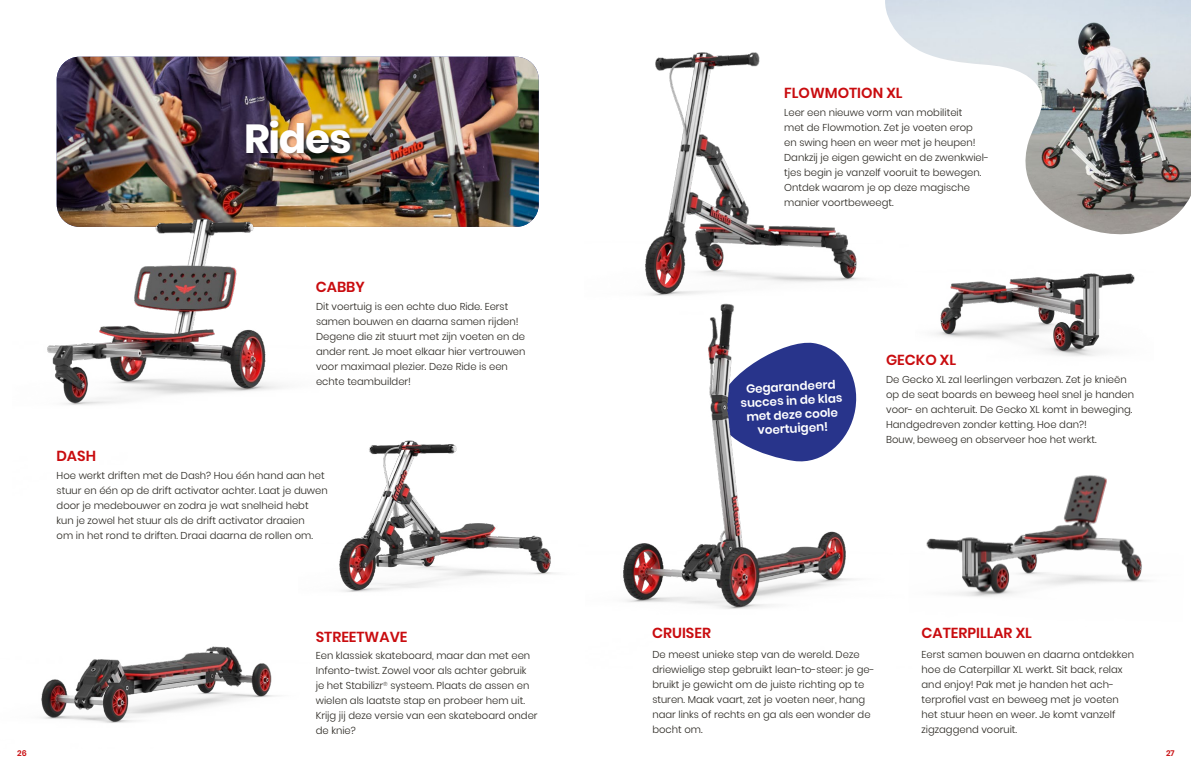
<style>
.page{position:relative;width:1191px;height:780px;background:#fff}
.page>*{position:absolute;margin:0;border:0;box-sizing:border-box;transform-origin:0 0}
.t1{font:700 40.4px "Poppins";letter-spacing:-.03em;color:#fff}
.t2{font:600 14.5px "Poppins";color:#c90c0f}
.t3{font:600 11.9px/13.9px "Poppins";color:#fff;text-align:center}
.t4{font:300 10px/15px "Poppins";color:#27241e}
.t5{font:600 8px "Poppins";color:#c90c0f}
</style>
<div class="page">
<img style="left:623px;top:314px;width:234px;height:295px">
<img style="left:57px;top:57px;width:482px;height:170px">
<div style="left:245px;top:119px;width:109px;height:39px;background:#000;opacity:.45"></div>
<img style="left:47px;top:166px;width:273px;height:239px">
<img style="left:339px;top:440px;width:217px;height:152px">
<img style="left:41px;top:646px;width:236px;height:77px">
<img style="left:926px;top:475px;width:221px;height:122px">
<img style="left:935px;top:273px;width:200px;height:83px">
<img style="left:645px;top:52px;width:217px;height:262px">
<img style="left:885px;top:0;width:306px;height:235px">
<h1 class="t1" style="left:244px;top:115px;width:109px">Rides</h1>
<h2 class="t2" style="left:316px;top:279px;width:50px">CABBY</h2>
<h2 class="t2" style="left:56px;top:447px;width:41px">DASH</h2>
<p class="t4" style="left:316px;top:299px;width:211px">Dit voertuig is een echte duo Ride. Eerst samen bouwen en daarna samen rijden!<br>Degene die zit stuurt met zijn voeten en de ander rent. Je moet elkaar hier vertrouwen voor maximaal plezier. Deze Ride is een echte teambuilder!</p>
<p class="t4" style="left:57px;top:468px;width:273px">Hoe werkt driften met de Dash? Hou één hand aan het stuur en één op de drift activator achter. Laat je duwen door je medebouwer en zodra je wat snelheid hebt kun je zowel het stuur als de drift activator draaien<br>om in het rond te driften. Draai daarna de rollen om.</p>
<h2 class="t2" style="left:784px;top:84px;width:120px">FLOWMOTION XL</h2>
<p class="t4" style="left:784px;top:105px;width:206px">Leer een nieuwe vorm van mobiliteit<br>met de Flowmotion. Zet je voeten erop<br>en swing heen en weer met je heupen!<br>Dankzij je eigen gewicht en de zwenkwiel&shy;tjes begin je vanzelf vooruit te bewegen.<br>Ontdek waarom je op deze magische manier voortbeweegt.</p>
<p class="t3" style="left:739px;top:382px;width:103px;rotate:-3deg">Gegarandeerd succes in de klas met deze coole voertuigen!</p>
<h2 class="t2" style="left:886px;top:351px;width:72px">GECKO XL</h2>
<p class="t4" style="left:886px;top:372px;width:250px">De Gecko XL zal leerlingen verbazen. Zet je knieën op de seat boards en beweeg heel snel je handen voor- en achteruit. De Gecko XL komt in beweging.<br>Handgedreven zonder ketting. Hoe dan?!<br>Bouw, beweeg en observeer hoe het werkt.</p>
<h2 class="t2" style="left:316px;top:628px;width:93px">STREETWAVE</h2>
<h2 class="t2" style="left:652px;top:624px;width:60px">CRUISER</h2>
<h2 class="t2" style="left:921px;top:624px;width:112px">CATERPILLAR XL</h2>
<p class="t4" style="left:316px;top:648px;width:223px">Een klassiek skateboard, maar dan met een Infento-twist. Zowel voor als achter gebruik<br>je het Stabilizr<sup>®</sup> systeem. Plaats de assen en wielen als laatste stap en probeer hem uit.<br>Krijg jij deze versie van een skateboard onder de knie?</p>
<p class="t4" style="left:652px;top:647px;width:224px">De meest unieke step van de wereld. Deze driewielige step gebruikt lean-to-steer: je ge&shy;bruikt je gewicht om de juiste richting op te sturen. Maak vaart, zet je voeten neer, hang naar links of rechts en ga als een wonder de bocht om.</p>
<p class="t4" style="left:921px;top:647px;width:214px">Eerst samen bouwen en daarna ontdekken hoe de Caterpillar XL werkt. Sit back, relax and enjoy! Pak met je handen het ach&shy;terprofiel vast en beweeg met je voeten het stuur heen en weer. Je komt vanzelf zigzaggend vooruit.</p>
<p class="t5" style="left:17px;top:749px;width:11px">26</p>
<p class="t5" style="left:1166px;top:749px;width:10px">27</p>
</div>
